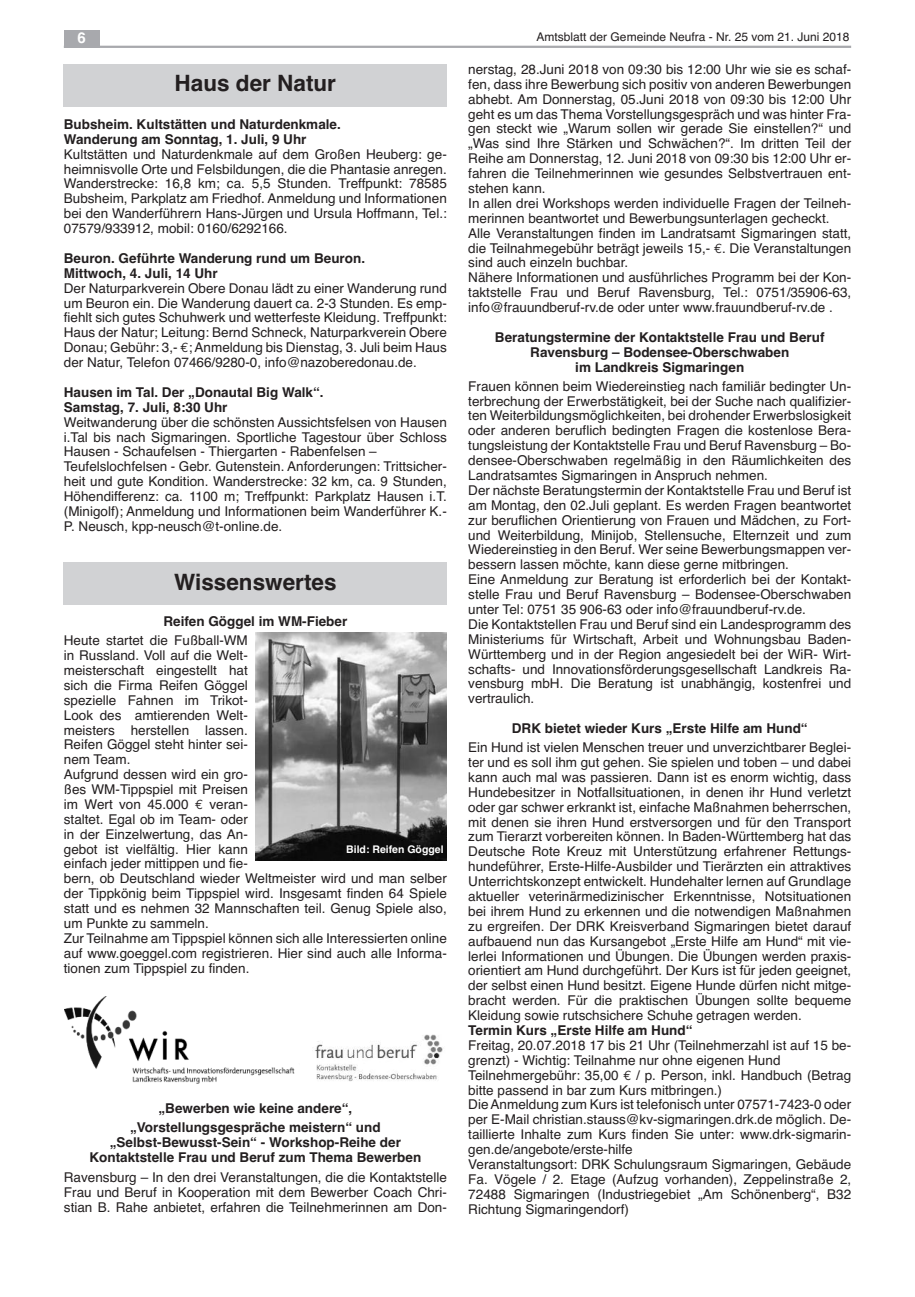
<style>
.page{position:relative;width:915px;height:1297px;background:#fff}
.page>*{position:absolute;margin:0;border:0;box-sizing:border-box;transform-origin:0 0}
.t1{font:700 22.5px "Helvetica";color:#231f20}
.t2{font:700 15px "Helvetica";color:#fff}
.t3{font:13.5px/14.9px "Helvetica";color:#231f20}
.t4{font:700 13.5px/14.9px "Helvetica";color:#231f20}
.t5{font:12px "Helvetica";color:#231f20}
.t6{font:700 10.5px "Helvetica";color:#fff}
.s1{font-family:"Euro Mono"}
</style>
<div class="page">
<div style="left:64px;top:562px;width:382px;height:43px;background:#d1d2d4"></div>
<img style="left:65px;top:996px;width:230px;height:88px">
<img style="left:314px;top:1034px;width:129px;height:48px">
<div style="left:64px;top:64px;width:382px;height:42px;background:#d1d2d4"></div>
<img style="left:255px;top:633px;width:191px;height:227px">
<hr style="left:64px;top:46px;width:786px;height:2px;background:#a8a9ad">
<div style="left:64px;top:30px;width:35px;height:17px;background:#a8a9ad"></div>
<p class="t2" style="left:77px;top:29px;width:10px">6</p>
<p class="t5" style="left:536px;top:30px;width:314px">Amtsblatt der Gemeinde Neufra - Nr. 25 vom 21. Juni 2018</p>
<h1 class="t1" style="left:174px;top:70px;width:163px">haus der Natur</h1>
<p class="t4" style="left:64px;top:117px;width:278px">bubsheim. Kultstätten und Naturdenkmale.<br>Wanderung am Sonntag, 1. Juli, 9 Uhr</p>
<p class="t3" style="left:64px;top:147px;width:384px;text-align:justify">Kultstätten und Naturdenkmale auf dem Großen Heuberg: ge&shy;heimnisvolle Orte und Felsbildungen, die die Phantasie anregen.<br>Wanderstrecke: 16,8 km; ca. 5,5 Stunden. Treffpunkt: 78585<br>Bubsheim, Parkplatz am Friedhof. Anmeldung und Informationen bei den Wanderführern Hans-Jürgen und Ursula Hoffmann, Tel.:<br>07579/933912, mobil: 0160/6292166.</p>
<p class="t4" style="left:64px;top:251px;width:303px">beuron. Geführte Wanderung rund um beuron.<br>Mittwoch, 4. Juli, 14 Uhr</p>
<p class="t3" style="left:64px;top:281px;width:384px;text-align:justify">Der Naturparkverein Obere Donau lädt zu einer Wanderung rund um Beuron ein. Die Wanderung dauert ca. 2-3 Stunden. Es emp&shy;fiehlt sich gutes Schuhwerk und wetterfeste Kleidung. Treffpunkt:<br>Haus der Natur; Leitung: Bernd Schneck, Naturparkverein Obere Donau; Gebühr: 3,- <span class="s1">€</span>; Anmeldung bis Dienstag, 3. Juli beim Haus der Natur, Telefon 07466/9280-0, info@nazoberedonau.de.</p>
<p class="t4" style="left:64px;top:385px;width:261px">hausen im tal. der „donautal big Walk“.<br>Samstag, 7. Juli, 8:30 Uhr</p>
<p class="t3" style="left:64px;top:414px;width:384px">Weitwanderung über die schönsten Aussichtsfelsen von Hausen i.Tal bis nach Sigmaringen. Sportliche Tagestour über Schloss Hausen - Schaufelsen - Thiergarten - Rabenfelsen – Teufelslochfelsen - Gebr. Gutenstein. Anforderungen: Trittsicher&shy;heit und gute Kondition. Wanderstrecke: 32 km, ca. 9 Stunden, Höhendifferenz: ca. 1100 m; Treffpunkt: Parkplatz Hausen i.T. (Minigolf); Anmeldung und Informationen beim Wanderführer K.- P. Neusch, kpp-neusch@t-online.de.</p>
<h1 class="t1" style="left:174px;top:569px;width:164px">Wissenswertes</h1>
<p class="t4" style="left:163px;top:614px;width:185px">reifen Göggel im WM-fieber</p>
<p class="t3" style="left:64px;top:633px;width:384px">Heute startet die Fußball-WM<br>in Russland. Voll auf die Welt-<br>meisterschaft eingestellt hat<br>sich die Firma Reifen Göggel<br>spezielle Fahnen im Trikot-<br>Look des amtierenden Welt-<br>meisters herstellen lassen.<br>Reifen Göggel steht hinter sei-<br>nem Team.<br>Aufgrund dessen wird ein gro-<br>ßes WM-Tippspiel mit Preisen<br>im Wert von 45.000 <span class="s1">€</span> veran-<br>staltet. Egal ob im Team- oder<br>in der Einzelwertung, das An-<br>gebot ist vielfältig. Hier kann<br>einfach jeder mittippen und fie-<br>bern, ob Deutschland wieder Weltmeister wird und man selber der Tippkönig beim Tippspiel wird. Insgesamt finden 64 Spiele statt und es nehmen 32 Mannschaften teil. Genug Spiele also, um Punkte zu sammeln.<br>Zur Teilnahme am Tippspiel können sich alle Interessierten online auf www.goeggel.com registrieren. Hier sind auch alle Informa&shy;tionen zum Tippspiel zu finden.</p>
<p class="t6" style="left:346px;top:843px;width:99px">bild: reifen Göggel</p>
<p class="t4" style="left:130px;top:1098px;width:252px;line-height:19.2px;text-align:center">„bewerben wie keine andere“, „Vorstellungsgespräche meistern“ und</p>
<p class="t4" style="left:89px;top:1134px;width:333px;text-align:center">„Selbst-bewusst-Sein“ - Workshop-reihe der<br>Kontaktstelle frau und beruf zum thema bewerben</p>
<p class="t3" style="left:64px;top:1170px;width:384px;text-align:justify">Ravensburg – In den drei Veranstaltungen, die die Kontaktstelle Frau und Beruf in Kooperation mit dem Bewerber Coach Chri&shy;stian B. Rahe anbietet, erfahren die Teilnehmerinnen am Don-</p>
<p class="t3" style="left:468px;top:62px;width:384px">nerstag, 28.Juni 2018 von 09:30 bis 12:00 Uhr wie sie es schaf&shy;fen, dass ihre Bewerbung sich positiv von anderen Bewerbungen abhebt. Am Donnerstag, 05.Juni 2018 von 09:30 bis 12:00 Uhr geht es um das Thema Vorstellungsgespräch und was hinter Fra&shy;gen steckt wie „Warum sollen wir gerade Sie einstellen?“ und „Was sind Ihre Stärken und Schwächen?“. Im dritten Teil der Reihe am Donnerstag, 12. Juni 2018 von 09:30 bis 12:00 Uhr er&shy;fahren die Teilnehmerinnen wie gesundes Selbstvertrauen ent&shy;stehen kann.<br>In allen drei Workshops werden individuelle Fragen der Teilneh&shy;merinnen beantwortet und Bewerbungsunterlagen gecheckt.<br>Alle Veranstaltungen finden im Landratsamt Sigmaringen statt, die Teilnahmegebühr beträgt jeweils 15,- <span class="s1">€</span>. Die Veranstaltungen sind auch einzeln buchbar.<br>Nähere Informationen und ausführliches Programm bei der Kon&shy;taktstelle Frau und Beruf Ravensburg, Tel.: 0751/35906-63, info@frauundberuf-rv.de oder unter www.frauundberuf-rv.de .</p>
<p class="t4" style="left:495px;top:330px;width:331px;text-align:center">beratungstermine der Kontaktstelle frau und beruf ravensburg – bodensee-oberschwaben<br>im landkreis Sigmaringen</p>
<p class="t3" style="left:468px;top:379px;width:384px">Frauen können beim Wiedereinstieg nach familiär bedingter Un&shy;terbrechung der Erwerbstätigkeit, bei der Suche nach qualifizier&shy;ten Weiterbildungsmöglichkeiten, bei drohender Erwerbslosigkeit oder anderen beruflich bedingten Fragen die kostenlose Bera&shy;tungsleistung der Kontaktstelle Frau und Beruf Ravensburg – Bo&shy;densee-Oberschwaben regelmäßig in den Räumlichkeiten des Landratsamtes Sigmaringen in Anspruch nehmen.<br>Der nächste Beratungstermin der Kontaktstelle Frau und Beruf ist am Montag, den 02.Juli geplant. Es werden Fragen beantwortet zur beruflichen Orientierung von Frauen und Mädchen, zu Fort&shy;und Weiterbildung, Minijob, Stellensuche, Elternzeit und zum Wiedereinstieg in den Beruf. Wer seine Bewerbungsmappen ver&shy;bessern lassen möchte, kann diese gerne mitbringen.<br>Eine Anmeldung zur Beratung ist erforderlich bei der Kontakt&shy;stelle Frau und Beruf Ravensburg – Bodensee-Oberschwaben unter Tel: 0751 35 906-63 oder info@frauundberuf-rv.de.<br>Die Kontaktstellen Frau und Beruf sind ein Landesprogramm des Ministeriums für Wirtschaft, Arbeit und Wohnungsbau Baden-Württemberg und in der Region angesiedelt bei der WiR- Wirt&shy;schafts- und Innovationsförderungsgesellschaft Landkreis Ra&shy;vensburg mbH. Die Beratung ist unabhängig, kostenfrei und vertraulich.</p>
<p class="t4" style="left:511px;top:721px;width:297px">drK bietet wieder Kurs „erste hilfe am hund“</p>
<p class="t3" style="left:468px;top:740px;width:384px;text-align:justify">Ein Hund ist vielen Menschen treuer und unverzichtbarer Beglei&shy;ter und es soll ihm gut gehen. Sie spielen und toben – und dabei kann auch mal was passieren. Dann ist es enorm wichtig, dass Hundebesitzer in Notfallsituationen, in denen ihr Hund verletzt oder gar schwer erkrankt ist, einfache Maßnahmen beherrschen, mit denen sie ihren Hund erstversorgen und für den Transport zum Tierarzt vorbereiten können. In Baden-Württemberg hat das Deutsche Rote Kreuz mit Unterstützung erfahrener Rettungs&shy;hundeführer, Erste-Hilfe-Ausbilder und Tierärzten ein attraktives Unterrichtskonzept entwickelt. Hundehalter lernen auf Grundlage aktueller veterinärmedizinischer Erkenntnisse, Notsituationen bei ihrem Hund zu erkennen und die notwendigen Maßnahmen zu ergreifen. Der DRK Kreisverband Sigmaringen bietet darauf aufbauend nun das Kursangebot „Erste Hilfe am Hund“ mit vie&shy;lerlei Informationen und Übungen. Die Übungen werden praxis&shy;orientiert am Hund durchgeführt. Der Kurs ist für jeden geeignet, der selbst einen Hund besitzt. Eigene Hunde dürfen nicht mitge&shy;bracht werden. Für die praktischen Übungen sollte bequeme Kleidung sowie rutschsichere Schuhe getragen werden.</p>
<p class="t4" style="left:468px;top:1023px;width:226px">termin Kurs „erste hilfe am hund“</p>
<p class="t3" style="left:468px;top:1038px;width:384px">Freitag, 20.07.2018 17 bis 21 Uhr (Teilnehmerzahl ist auf 15 be&shy;grenzt) - Wichtig: Teilnahme nur ohne eigenen Hund Teilnehmergebühr: 35,00 <span class="s1">€</span> / p. Person, inkl. Handbuch (Betrag bitte passend in bar zum Kurs mitbringen.)<br>DieAnmeldung zum Kurs ist telefonisch unter 07571-7423-0 oder per E-Mail christian.stauss@kv-sigmaringen.drk.de möglich. De&shy;taillierte Inhalte zum Kurs finden Sie unter: www.drk-sigmarin&shy;gen.de/angebote/erste-hilfe<br>Veranstaltungsort: DRK Schulungsraum Sigmaringen, Gebäude Fa. Vögele / 2. Etage (Aufzug vorhanden), Zeppelinstraße 2, 72488 Sigmaringen (Industriegebiet „Am Schönenberg“, B32<br>Richtung Sigmaringendorf)</p>
</div>
